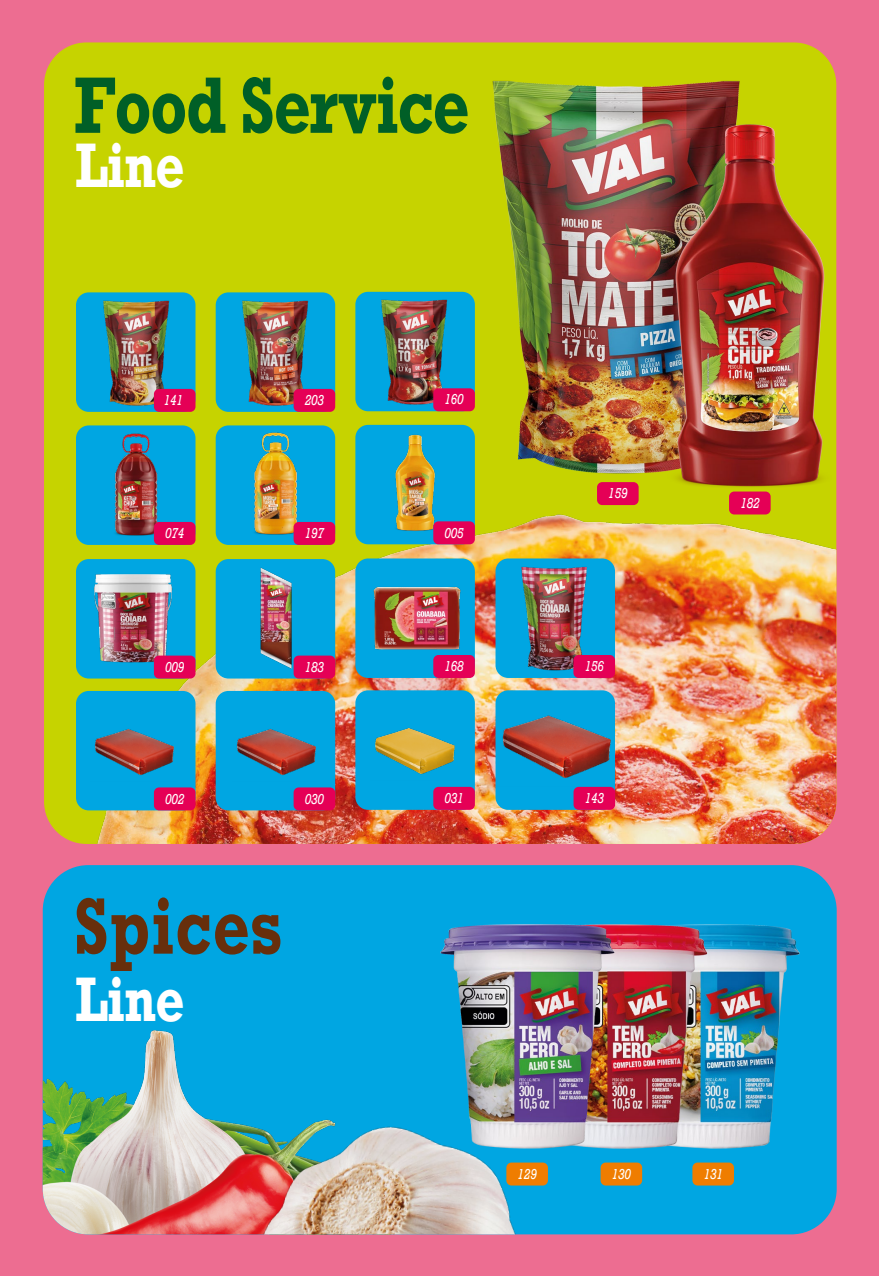
<style>
.page{position:relative;width:879px;height:1276px;background:#fff}
.page>*{position:absolute;margin:0;border:0;box-sizing:border-box;transform-origin:0 0}
.t1{font:700 75px "Rockwell";letter-spacing:-.02em;color:#005f27;scale:.8 1}
.t2{font:700 75px "Rockwell";letter-spacing:.02em;color:#672f0c;scale:.8 1}
.t3{font:700 59.1px "Rockwell";letter-spacing:-.02em;color:#fff;scale:.8 1}
.t4{font:italic 13.5px "Rockwell";color:#fff;scale:.8 1}
</style>
<div class="page">
<div style="left:0;top:0;width:878px;height:1276px;background:#ed6d91"></div>
<div style="left:44px;top:42px;width:792px;height:802px;background:#c6d300;border-radius:42px"></div>
<div style="left:43px;top:865px;width:793px;height:369px;background:#00a6e2;border-radius:45px"></div>
<img style="left:62px;top:506px;width:774px;height:338px">
<img style="left:43px;top:1030px;width:197px;height:204px">
<img style="left:240px;top:1122px;width:75px;height:112px">
<div style="left:76px;top:292px;width:119px;height:120px;background:#00a6e2;border-radius:13px"></div>
<div style="left:216px;top:292px;width:119px;height:120px;background:#00a6e2;border-radius:13px"></div>
<div style="left:355px;top:292px;width:120px;height:119px;background:#00a6e2;border-radius:13px"></div>
<div style="left:76px;top:425px;width:119px;height:120px;background:#00a6e2;border-radius:13px"></div>
<div style="left:216px;top:425px;width:119px;height:120px;background:#00a6e2;border-radius:13px"></div>
<div style="left:355px;top:425px;width:120px;height:119px;background:#00a6e2;border-radius:13px"></div>
<div style="left:76px;top:559px;width:119px;height:119px;background:#00a6e2;border-radius:13px"></div>
<div style="left:216px;top:559px;width:119px;height:119px;background:#00a6e2;border-radius:13px"></div>
<div style="left:355px;top:558px;width:120px;height:120px;background:#00a6e2;border-radius:13px"></div>
<div style="left:76px;top:691px;width:119px;height:119px;background:#00a6e2;border-radius:13px"></div>
<div style="left:216px;top:691px;width:119px;height:119px;background:#00a6e2;border-radius:13px"></div>
<div style="left:355px;top:690px;width:120px;height:120px;background:#00a6e2;border-radius:13px"></div>
<div style="left:495px;top:558px;width:120px;height:120px;background:#00a6e2;border-radius:13px"></div>
<img style="left:94px;top:728px;width:80px;height:77px">
<img style="left:236px;top:728px;width:80px;height:47px">
<img style="left:375px;top:727px;width:93px;height:63px">
<img style="left:103px;top:300px;width:87px;height:107px">
<img style="left:410px;top:81px;width:330px;height:402px">
<img style="left:381px;top:298px;width:87px;height:109px">
<img style="left:242px;top:300px;width:88px;height:106px">
<img style="left:115px;top:433px;width:43px;height:106px">
<img style="left:254px;top:432px;width:43px;height:103px">
<img style="left:395px;top:429px;width:74px;height:102px">
<img style="left:542px;top:100px;width:337px;height:413px">
<img style="left:79px;top:563px;width:94px;height:109px">
<img style="left:260px;top:567px;width:32px;height:102px">
<img style="left:373px;top:587px;width:88px;height:70px">
<img style="left:521px;top:566px;width:66px;height:105px">
<img style="left:481px;top:671px;width:148px;height:148px">
<img style="left:832px;top:824px;width:47px;height:424px">
<img style="left:739px;top:824px;width:93px;height:411px">
<img style="left:315px;top:824px;width:424px;height:411px">
<div style="left:154px;top:389px;width:41px;height:23px;background:#e50056;border-radius:5px"></div>
<div style="left:293px;top:389px;width:42px;height:23px;background:#e50056;border-radius:5px"></div>
<div style="left:433px;top:388px;width:42px;height:23px;background:#e50056;border-radius:5px"></div>
<div style="left:154px;top:522px;width:41px;height:23px;background:#e50056;border-radius:5px"></div>
<div style="left:293px;top:522px;width:42px;height:23px;background:#e50056;border-radius:5px"></div>
<div style="left:433px;top:521px;width:42px;height:23px;background:#e50056;border-radius:5px"></div>
<div style="left:597px;top:482px;width:41px;height:23px;background:#e50056;border-radius:5px"></div>
<div style="left:729px;top:491px;width:41px;height:23px;background:#e50056;border-radius:5px"></div>
<div style="left:154px;top:655px;width:41px;height:23px;background:#e50056;border-radius:5px"></div>
<div style="left:293px;top:655px;width:42px;height:23px;background:#e50056;border-radius:5px"></div>
<div style="left:433px;top:655px;width:42px;height:23px;background:#e50056;border-radius:5px"></div>
<div style="left:573px;top:655px;width:42px;height:23px;background:#e50056;border-radius:5px"></div>
<div style="left:154px;top:787px;width:41px;height:23px;background:#e50056;border-radius:5px"></div>
<div style="left:293px;top:787px;width:42px;height:23px;background:#e50056;border-radius:5px"></div>
<div style="left:433px;top:787px;width:42px;height:23px;background:#e50056;border-radius:5px"></div>
<div style="left:573px;top:787px;width:42px;height:23px;background:#e50056;border-radius:5px"></div>
<div style="left:506px;top:1162px;width:42px;height:23px;background:#ef7d00;border-radius:5px"></div>
<div style="left:600px;top:1162px;width:42px;height:23px;background:#ef7d00;border-radius:5px"></div>
<div style="left:692px;top:1162px;width:42px;height:23px;background:#ef7d00;border-radius:5px"></div>
<h1 class="t1" style="left:74px;top:57px;width:495px">Food Service</h1>
<h2 class="t3" style="left:75px;top:127px;width:138px">Line</h2>
<p class="t4" style="left:164px;top:392px;width:25px">141</p>
<p class="t4" style="left:305px;top:392px;width:25px">203</p>
<p class="t4" style="left:444px;top:391px;width:25px">160</p>
<p class="t4" style="left:165px;top:525px;width:25px">074</p>
<p class="t4" style="left:305px;top:525px;width:25px">197</p>
<p class="t4" style="left:444px;top:524px;width:25px">005</p>
<p class="t4" style="left:608px;top:485px;width:25px">159</p>
<p class="t4" style="left:165px;top:658px;width:25px">009</p>
<p class="t4" style="left:305px;top:658px;width:25px">183</p>
<p class="t4" style="left:444px;top:658px;width:25px">168</p>
<p class="t4" style="left:584px;top:658px;width:25px">156</p>
<p class="t4" style="left:165px;top:790px;width:25px">002</p>
<p class="t4" style="left:305px;top:790px;width:25px">030</p>
<p class="t4" style="left:444px;top:789px;width:25px">031</p>
<p class="t4" style="left:585px;top:789px;width:25px">143</p>
<h1 class="t2" style="left:74px;top:878px;width:261px">Spices</h1>
<h2 class="t3" style="left:75px;top:961px;width:138px">Line</h2>
<p class="t4" style="left:740px;top:494px;width:25px">182</p>
<p class="t4" style="left:517px;top:1165px;width:25px">129</p>
<p class="t4" style="left:612px;top:1165px;width:25px">130</p>
<p class="t4" style="left:703px;top:1165px;width:25px">131</p>
</div>
